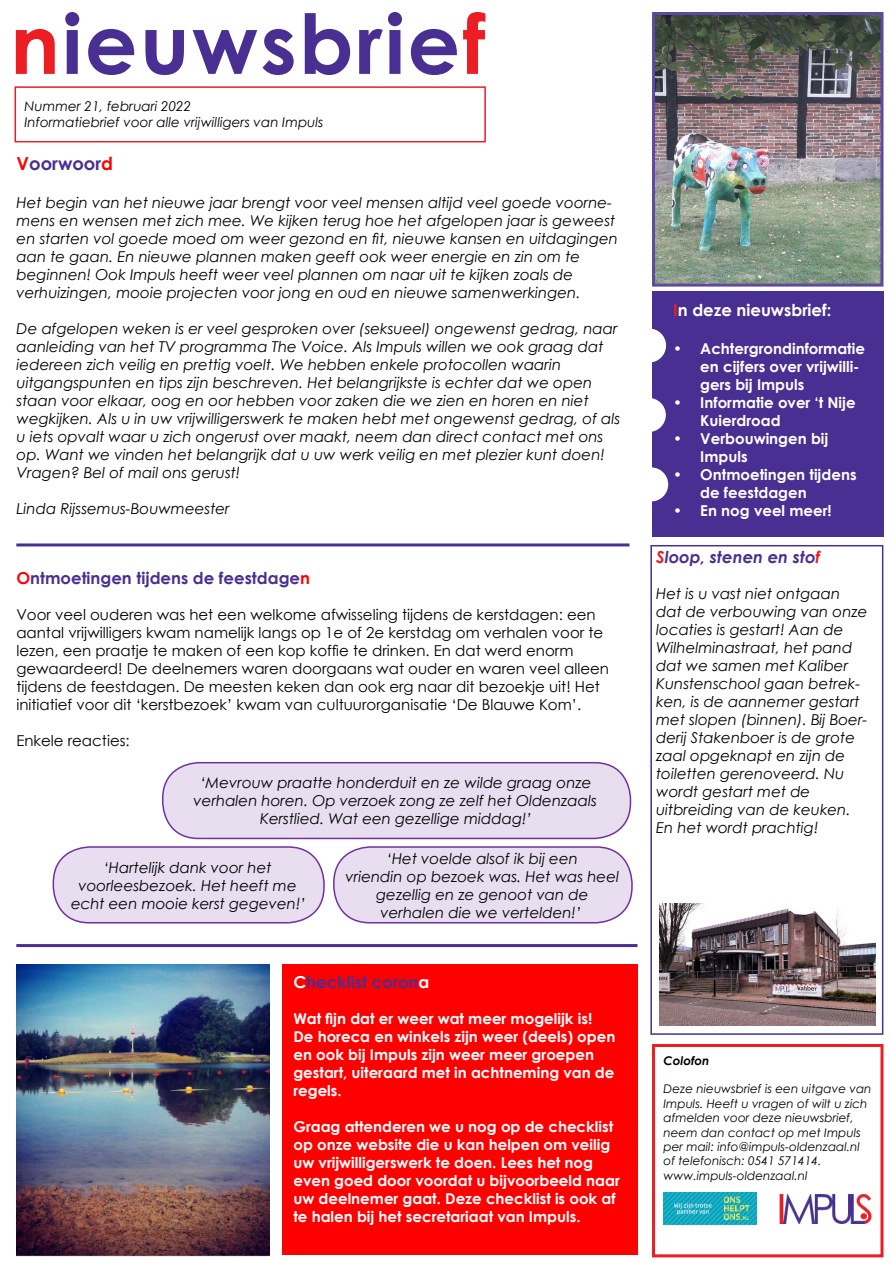
<style>
.page{position:relative;width:893px;height:1263px;background:#fff}
.page>*{position:absolute;margin:0;border:0;box-sizing:border-box;transform-origin:0 0}
.t1{font:700 82.5px "Century Gothic";letter-spacing:.03em;color:#492f92}
.t2{font:700 18px "Century Gothic";color:#492f92}
.t3{font:700 16.5px "Century Gothic";color:#492f92}
.t4{font:700 16.5px "Century Gothic";color:#fff}
.t5{font:italic 700 16.5px "Century Gothic";color:#492f92}
.t6{font:italic 15px/18px "Century Gothic";color:#000}
.t7{font:700 15px/18px "Century Gothic";color:#fff}
.t8{font:15px/18px "Century Gothic";color:#000}
.t9{font:italic 13.5px/16.2px "Century Gothic";color:#000}
.t10{font:italic 12px/14.4px "Century Gothic";color:#000}
.t11{font:italic 700 12px "Century Gothic";color:#000}
.s1{color:#ed1d24}
.s2{color:#f00}
.s3{color:#fff}
</style>
<div class="page">
<div style="left:15px;top:86px;width:471px;height:56px;border:2px solid #ed1d24"></div>
<div style="left:652px;top:291px;width:231px;height:245px;background:#492f92"></div>
<div style="left:634px;top:467px;width:34px;height:34px;background:#fff;border-radius:50%"></div>
<div style="left:632px;top:328px;width:34px;height:34px;background:#fff;border-radius:50%"></div>
<hr style="left:16px;top:543px;width:613px;height:3px;background:#492f92">
<div style="left:652px;top:1044px;width:231px;height:213px;border:3px solid #ed1d24"></div>
<div style="left:632px;top:398px;width:34px;height:34px;background:#fff;border-radius:50%"></div>
<img style="left:663px;top:1193px;width:93px;height:32px">
<img style="left:779px;top:1194px;width:93px;height:30px">
<img style="left:656px;top:16px;width:223px;height:267px">
<div style="left:652px;top:12px;width:231px;height:275px;border:3px solid #492f92"></div>
<hr style="left:16px;top:944px;width:621px;height:3px;background:#492f92">
<div style="left:282px;top:964px;width:355px;height:291px;background:#f00"></div>
<div style="left:163px;top:763px;width:467px;height:75px;background:#e8def0;border-radius:36px"></div>
<div style="left:162px;top:762px;width:469px;height:77px;border:2px solid #7030a0;border-radius:36px"></div>
<div style="left:53px;top:847px;width:271px;height:76px;background:#e8def0;border-radius:36px"></div>
<div style="left:53px;top:846px;width:272px;height:77px;border:2px solid #7030a0;border-radius:36px"></div>
<div style="left:334px;top:847px;width:298px;height:76px;background:#e8def0;border-radius:36px"></div>
<div style="left:333px;top:846px;width:300px;height:77px;border:2px solid #7030a0;border-radius:36px"></div>
<div style="left:650px;top:545px;width:233px;height:490px;border:2px solid #492f92"></div>
<img style="left:659px;top:904px;width:216px;height:121px">
<img style="left:16px;top:964px;width:253px;height:293px">
<h1 class="t1" style="left:10px;top:-19px;width:477px"><span class="s1">n</span>ieuwsbrie<span class="s1">f</span></h1>
<p class="t9" style="left:25px;top:98px;width:300px">Nummer 21, februari 2022<br>Informatiebrief voor alle vrijwilligers van Impuls</p>
<p class="t2" style="left:17px;top:150px;width:98px"><span class="s2">V</span>oorwoor<span class="s2">d</span></p>
<p class="t6" style="left:17px;top:193px;width:603px">Het begin van het nieuwe jaar brengt voor veel mensen altijd veel goede voorne&shy;mens en wensen met zich mee. We kijken terug hoe het afgelopen jaar is geweest en starten vol goede moed om weer gezond en fit, nieuwe kansen en uitdagingen aan te gaan. En nieuwe plannen maken geeft ook weer energie en zin om te beginnen! Ook Impuls heeft weer veel plannen om naar uit te kijken zoals de verhuizingen, mooie projecten voor jong en oud en nieuwe samenwerkingen.</p>
<p class="t6" style="left:17px;top:319px;width:605px">De afgelopen weken is er veel gesproken over (seksueel) ongewenst gedrag, naar aanleiding van het TV programma The Voice. Als Impuls willen we ook graag dat iedereen zich veilig en prettig voelt. We hebben enkele protocollen waarin uitgangspunten en tips zijn beschreven. Het belangrijkste is echter dat we open staan voor elkaar, oog en oor hebben voor zaken die we zien en horen en niet wegkijken. Als u in uw vrijwilligerswerk te maken hebt met ongewenst gedrag, of als u iets opvalt waar u zich ongerust over maakt, neem dan direct contact met ons op. Want we vinden het belangrijk dat u uw werk veilig en met plezier kunt doen!<br>Vragen? Bel of mail ons gerust!</p>
<p class="t6" style="left:17px;top:499px;width:215px">Linda Rijssemus-Bouwmeester</p>
<p class="t3" style="left:16px;top:565px;width:295px"><span class="s2">O</span>ntmoetingen tijdens de feestdage<span class="s2">n</span></p>
<p class="t8" style="left:16px;top:605px;width:594px">Voor veel ouderen was het een welkome afwisseling tijdens de kerstdagen: een aantal vrijwilligers kwam namelijk langs op 1e of 2e kerstdag om verhalen voor te lezen, een praatje te maken of een kop koffie te drinken. En dat werd enorm gewaardeerd! De deelnemers waren doorgaans wat ouder en waren veel alleen tijdens de feestdagen. De meesten keken dan ook erg naar dit bezoekje uit! Het initiatief voor dit ‘kerstbezoek’ kwam van cultuurorganisatie ‘De Blauwe Kom’.</p>
<p class="t8" style="left:16px;top:731px;width:115px">Enkele reacties:</p>
<p class="t6" style="left:194px;top:773px;width:405px;text-align:center">‘Mevrouw praatte honderduit en ze wilde graag onze verhalen horen. Op verzoek zong ze zelf het Oldenzaals<br>Kerstlied. Wat een gezellige middag!’</p>
<p class="t6" style="left:71px;top:858px;width:236px;text-align:center">‘Hartelijk dank voor het voorleesbezoek. Het heeft me echt een mooie kerst gegeven!’</p>
<p class="t6" style="left:346px;top:849px;width:275px;text-align:center">‘Het voelde alsof ik bij een<br>vriendin op bezoek was. Het was heel gezellig en ze genoot van de verhalen die we vertelden!’</p>
<p class="t3" style="left:293px;top:970px;width:137px"><span class="s3">C</span>hecklist coron<span class="s3">a</span></p>
<p class="t7" style="left:293px;top:1009px;width:323px">Wat fijn dat er weer wat meer mogelijk is!<br>De horeca en winkels zijn weer (deels) open en ook bij Impuls zijn weer meer groepen gestart, uiteraard met in achtneming van de regels.</p>
<p class="t7" style="left:293px;top:1117px;width:328px">Graag attenderen we u nog op de checklist op onze website die u kan helpen om veilig uw vrijwilligerswerk te doen. Lees het nog even goed door voordat u bijvoorbeeld naar uw deelnemer gaat. Deze checklist is ook af te halen bij het secretariaat van Impuls.</p>
<p class="t4" style="left:673px;top:298px;width:160px"><span class="s1">I</span>n deze nieuwsbrief:</p>
<p class="t7" style="left:700px;top:339px;width:166px;text-indent:-27px">• Achtergrondinformatie en cijfers over vrijwilli&shy;gers bij Impuls</p>
<p class="t7" style="left:700px;top:393px;width:157px;text-indent:-27px">• Informatie over ‘t Nije<br>Kuierdroad</p>
<p class="t7" style="left:700px;top:429px;width:130px;text-indent:-27px">• Verbouwingen bij<br>Impuls</p>
<p class="t7" style="left:700px;top:465px;width:158px;text-indent:-27px">• Ontmoetingen tijdens de feestdagen</p>
<p class="t7" style="left:673px;top:501px;width:160px">• En nog veel meer!</p>
<p class="t5" style="left:656px;top:545px;width:166px"><span class="s1">S</span>loop, stenen en sto<span class="s1">f</span></p>
<p class="t6" style="left:656px;top:584px;width:213px">Het is u vast niet ontgaan dat de verbouwing van onze locaties is gestart! Aan de<br>Wilhelminastraat, het pand dat we samen met Kaliber<br>Kunstenschool gaan betrek&shy;ken, is de aannemer gestart met slopen (binnen). Bij Boer&shy;derij Stakenboer is de grote zaal opgeknapt en zijn de toiletten gerenoveerd. Nu wordt gestart met de uitbreiding van de keuken.<br>En het wordt prachtig!</p>
<p class="t11" style="left:663px;top:1051px;width:47px">Colofon</p>
<p class="t10" style="left:663px;top:1081px;width:210px">Deze nieuwsbrief is een uitgave van<br>Impuls. Heeft u vragen of wilt u zich afmelden voor deze nieuwsbrief, neem dan contact op met Impuls per mail: info@impuls-oldenzaal.nl of telefonisch: 0541 571414. www.impuls-oldenzaal.nl</p>
</div>
